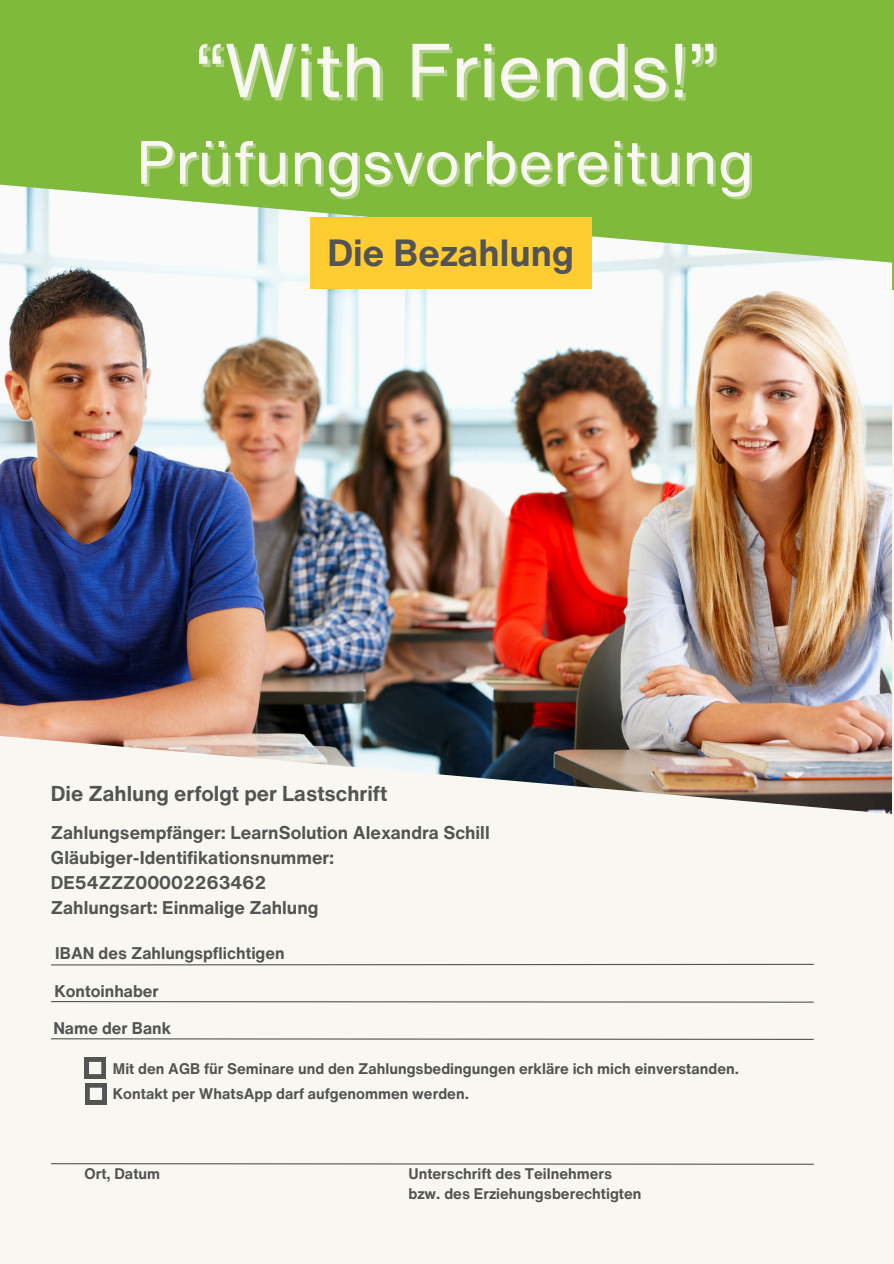
<style>
.page{position:relative;width:894px;height:1264px;background:#fff}
.page>*{position:absolute;margin:0;border:0;box-sizing:border-box;transform-origin:0 0}
.t1{font:75px "Helvetica Now Text";color:#f8f7f2}
.t2{font:60px "Helvetica Now Text";color:#f8f7f2}
.t3{font:700 36.9px "Helvetica Now Text";color:#545454}
.t4{font:700 21px "Helvetica Now Text";color:#545454}
.t5{font:700 18px/24.8px "Helvetica Now Text";color:#545454}
.t6{font:700 16.5px "Helvetica Now Text";color:#545454}
.t7{font:700 15px "Helvetica Now Text";color:#545454}
</style>
<div class="page">
<div style="left:0;top:0;width:893px;height:1263px;background:#f8f7f2"></div>
<div style="left:0;top:0;width:893px;height:289px;background:#80ba3d"></div>
<img style="left:0;top:184px;width:891px;height:630px">
<div style="left:310px;top:217px;width:281px;height:71px;background:#ffcc31"></div>
<svg style="left:51px;top:963px;width:763px;height:3px"></svg>
<svg style="left:51px;top:1001px;width:763px;height:2px;background:#9a9a98"></svg>
<svg style="left:51px;top:1038px;width:763px;height:2px;background:#9a9a98"></svg>
<svg style="left:84px;top:1057px;width:22px;height:47px"></svg>
<svg style="left:51px;top:1163px;width:763px;height:2px;background:#9a9a98"></svg>
<p class="t1" style="left:195px;top:14px;width:523px">“With Friends!”</p>
<h3 class="t2" style="left:136px;top:117px;width:619px">Prüfungsvorbereitung</h3>
<h2 class="t3" style="left:327px;top:225px;width:248px">Die Bezahlung</h2>
<h4 class="t4" style="left:51px;top:777px;width:337px">Die Zahlung erfolgt per Lastschrift</h4>
<h5 class="t5" style="left:51px;top:820px;width:440px">Zahlungsempfänger: LearnSolution Alexandra Schill Gläubiger-Identifikationsnummer:<br>DE54ZZZ00002263462<br>Zahlungsart: Einmalige Zahlung</h5>
<h5 class="t6" style="left:55px;top:940px;width:231px">IBAN des Zahlungspflichtigen</h5>
<h5 class="t6" style="left:54px;top:978px;width:106px">Kontoinhaber</h5>
<h5 class="t6" style="left:53px;top:1015px;width:119px">Name der Bank</h5>
<p class="t7" style="left:113px;top:1056px;width:627px">Mit den AGB für Seminare und den Zahlungsbedingungen erkläre ich mich einverstanden.</p>
<p class="t7" style="left:113px;top:1082px;width:357px">Kontakt per WhatsApp darf aufgenommen werden.</p>
<p class="t7" style="left:84px;top:1161px;width:77px">Ort, Datum</p>
<p class="t7" style="left:408px;top:1161px;width:205px">Unterschrift des Teilnehmers</p>
<p class="t7" style="left:408px;top:1182px;width:234px">bzw. des Erziehungsberechtigten</p>
</div>
